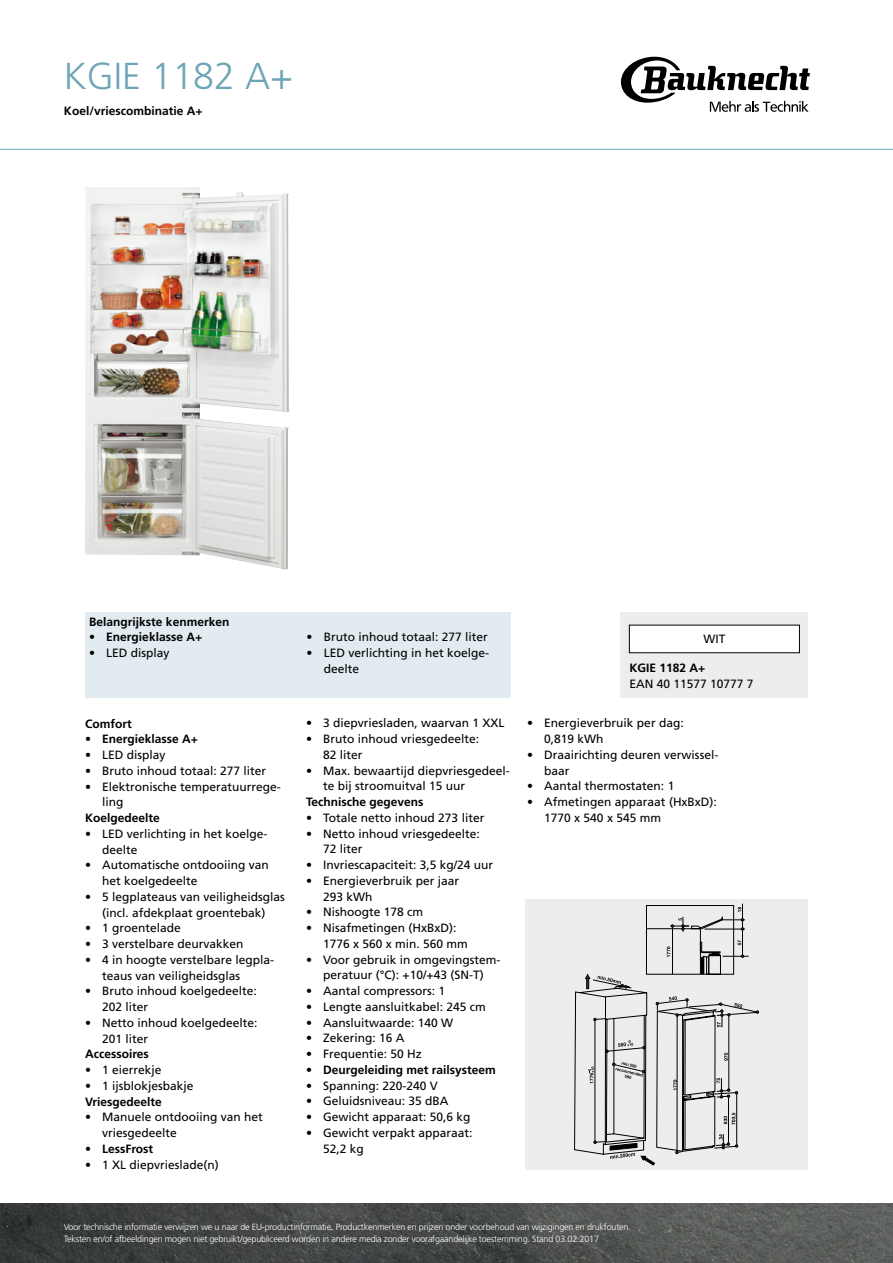
<style>
.page{position:relative;width:893px;height:1263px;background:#fff}
.page>*{position:absolute;margin:0;border:0;box-sizing:border-box;transform-origin:0 0}
.t1{font:300 37.5px "Frutiger LT Std";color:#6da5b6}
.t2{font:12px/15.8px "Frutiger LT Std";color:#000}
.t3{font:700 12px "Frutiger LT Std";color:#000}
.t4{font:300 9px/12px "Frutiger LT Std";letter-spacing:-.02em;color:#fff}
.s1{font-weight:400}
</style>
<div class="page">
<img style="left:0;top:1203px;width:893px;height:60px">
<svg style="left:621px;top:57px;width:189px;height:55px"></svg>
<hr style="left:0;top:149px;width:893px;height:1px;background:#6da5b6">
<img style="left:85px;top:187px;width:204px;height:383px">
<div style="left:85px;top:612px;width:425px;height:85px;background:#e2ecf0"></div>
<div style="left:525px;top:899px;width:283px;height:270px;background:#eceded"></div>
<hr style="left:742px;top:904px;width:1px;height:52px;background:#000">
<svg style="left:574px;top:905px;width:185px;height:260px"></svg>
<div style="left:621px;top:612px;width:187px;height:85px;background:#eceded"></div>
<div style="left:629px;top:625px;width:170px;height:28px;background:#fff"></div>
<h1 class="t1" style="left:64px;top:55px;width:230px">KGIE 1182 A+</h1>
<p class="t3" style="left:64px;top:104px;width:140px">Koel/vriescombinatie A+</p>
<p class="t3" style="left:89px;top:614px;width:142px">Belangrijkste kenmerken</p>
<p class="t3" style="left:89px;top:630px;width:114px"><span class="s1">•</span> Energieklasse A+</p>
<p class="t2" style="left:89px;top:645px;width:82px">• LED display</p>
<p class="t3" style="left:85px;top:716px;width:48px">Comfort</p>
<p class="t3" style="left:85px;top:732px;width:114px"><span class="s1">•</span> Energieklasse A+</p>
<p class="t2" style="left:85px;top:747px;width:82px">• LED display</p>
<p class="t2" style="left:85px;top:763px;width:183px">• Bruto inhoud totaal: 277 liter</p>
<p class="t2" style="left:102px;top:779px;width:180px;text-indent:-17px">• Elektronische temperatuurrege&shy;ling</p>
<p class="t3" style="left:85px;top:811px;width:76px">Koelgedeelte</p>
<p class="t2" style="left:102px;top:826px;width:167px;text-indent:-17px">• LED verlichting in het koelge&shy;deelte</p>
<p class="t2" style="left:102px;top:857px;width:168px;text-indent:-17px">• Automatische ontdooiing van het koelgedeelte</p>
<p class="t2" style="left:85px;top:889px;width:201px;text-align:center">• 5 legplateaus van veiligheidsglas (incl. afdekplaat groentebak)</p>
<p class="t2" style="left:85px;top:920px;width:97px">• 1 groentelade</p>
<p class="t2" style="left:85px;top:936px;width:160px">• 3 verstelbare deurvakken</p>
<p class="t2" style="left:102px;top:952px;width:174px;text-indent:-17px">• 4 in hoogte verstelbare legpla&shy;teaus van veiligheidsglas</p>
<p class="t2" style="left:102px;top:983px;width:156px;text-indent:-17px">• Bruto inhoud koelgedeelte:<br>202 liter</p>
<p class="t2" style="left:102px;top:1015px;width:157px;text-indent:-17px">• Netto inhoud koelgedeelte:<br>201 liter</p>
<p class="t3" style="left:85px;top:1047px;width:65px">Accessoires</p>
<p class="t2" style="left:85px;top:1062px;width:78px">• 1 eierrekje</p>
<p class="t2" style="left:85px;top:1078px;width:110px">• 1 ijsblokjesbakje</p>
<p class="t3" style="left:85px;top:1094px;width:78px">Vriesgedeelte</p>
<p class="t2" style="left:102px;top:1109px;width:162px;text-indent:-17px">• Manuele ontdooiing van het vriesgedeelte</p>
<p class="t3" style="left:85px;top:1141px;width:70px"><span class="s1">•</span> LessFrost</p>
<p class="t2" style="left:85px;top:1156px;width:135px">• 1 XL diepvrieslade(n)</p>
<p class="t2" style="left:307px;top:629px;width:183px">• Bruto inhoud totaal: 277 liter</p>
<p class="t2" style="left:324px;top:645px;width:167px;text-indent:-17px">• LED verlichting in het koelge&shy;deelte</p>
<p class="t2" style="left:306px;top:715px;width:200px">• 3 diepvriesladen, waarvan 1 XXL</p>
<p class="t2" style="left:323px;top:731px;width:158px;text-indent:-17px">• Bruto inhoud vriesgedeelte:<br>82 liter</p>
<p class="t2" style="left:323px;top:763px;width:188px;text-indent:-17px">• Max. bewaartijd diepvriesgedeel&shy;te bij stroomuitval 15 uur</p>
<p class="t3" style="left:306px;top:795px;width:119px">Technische gegevens</p>
<p class="t2" style="left:306px;top:810px;width:180px">• Totale netto inhoud 273 liter</p>
<p class="t2" style="left:323px;top:826px;width:158px;text-indent:-17px">• Netto inhoud vriesgedeelte:<br>72 liter</p>
<p class="t2" style="left:306px;top:857px;width:189px">• Invriescapaciteit: 3,5 kg/24 uur</p>
<p class="t2" style="left:323px;top:873px;width:138px;text-indent:-17px">• Energieverbruik per jaar<br>293 kWh</p>
<p class="t2" style="left:306px;top:904px;width:119px">• Nishoogte 178 cm</p>
<p class="t2" style="left:323px;top:920px;width:146px;text-indent:-17px">• Nisafmetingen (HxBxD):<br>1776 x 560 x min. 560 mm</p>
<p class="t2" style="left:306px;top:952px;width:196px;text-align:center">• Voor gebruik in omgevingstem&shy;peratuur (°C): +10/+43 (SN-T)</p>
<p class="t2" style="left:306px;top:983px;width:141px">• Aantal compressors: 1</p>
<p class="t2" style="left:306px;top:999px;width:181px">• Lengte aansluitkabel: 245 cm</p>
<p class="t2" style="left:306px;top:1015px;width:149px">• Aansluitwaarde: 140 W</p>
<p class="t2" style="left:306px;top:1030px;width:100px">• Zekering: 16 A</p>
<p class="t2" style="left:306px;top:1046px;width:117px">• Frequentie: 50 Hz</p>
<p class="t3" style="left:306px;top:1063px;width:191px"><span class="s1">•</span> Deurgeleiding met railsysteem</p>
<p class="t2" style="left:306px;top:1078px;width:133px">• Spanning: 220-240 V</p>
<p class="t2" style="left:306px;top:1093px;width:144px">• Geluidsniveau: 35 dBA</p>
<p class="t2" style="left:306px;top:1109px;width:166px">• Gewicht apparaat: 50,6 kg</p>
<p class="t2" style="left:323px;top:1125px;width:151px;text-indent:-17px">• Gewicht verpakt apparaat:<br>52,2 kg</p>
<p class="t2" style="left:703px;top:631px;width:18px">Wit</p>
<p class="t3" style="left:629px;top:661px;width:77px">KGIE 1182 A+</p>
<p class="t2" style="left:629px;top:676px;width:126px">EAN 40 11577 10777 7</p>
<p class="t2" style="left:544px;top:715px;width:141px;text-indent:-17px">• Energieverbruik per dag:<br>0,819 kWh</p>
<p class="t2" style="left:544px;top:747px;width:176px;text-indent:-17px">• Draairichting deuren verwissel&shy;baar</p>
<p class="t2" style="left:527px;top:778px;width:149px">• Aantal thermostaten: 1</p>
<p class="t2" style="left:544px;top:794px;width:174px;text-indent:-17px">• Afmetingen apparaat (HxBxD):<br>1770 x 540 x 545 mm</p>
<p class="t4" style="left:64px;top:1221px;width:568px">Voor technische informatie verwijzen we u naar de EU-productinformatie. Productkenmerken en prijzen onder voorbehoud van wijzigingen en drukfouten.<br>Teksten en/of afbeeldingen mogen niet gebruikt/gepubliceerd worden in andere media zonder voorafgaandelijke toestemming. Stand 03.02.2017</p>
</div>
